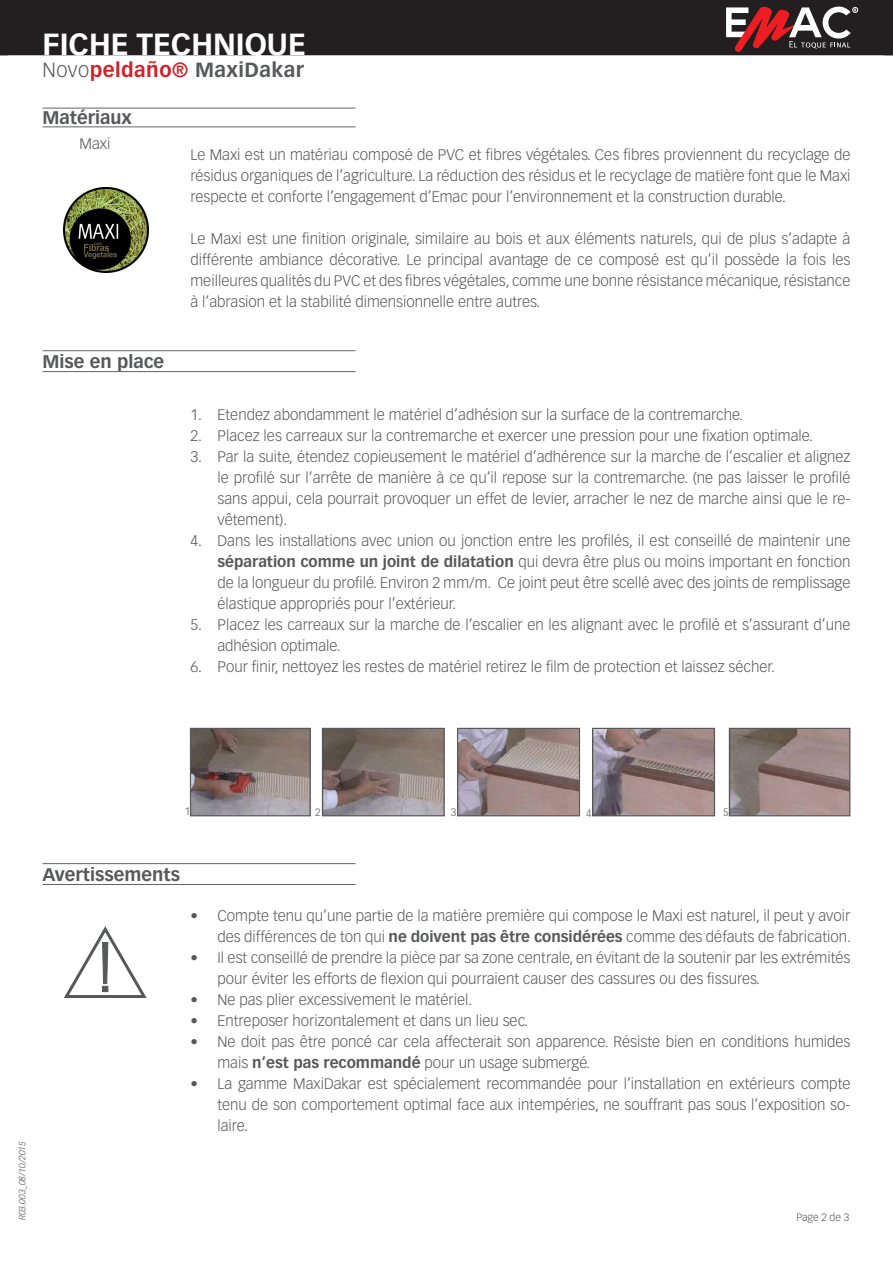
<style>
.page{position:relative;width:893px;height:1263px;background:#fff}
.page>*{position:absolute;margin:0;border:0;box-sizing:border-box;transform-origin:0 0}
.t1{font:700 30px "Vectora LT Std";color:#fff}
.t2{font:700 20.1px "Vectora LT Std";letter-spacing:.02em;color:#57585a}
.t3{font:700 18px "Vectora LT Std";color:#57585a}
.Párrafo_14{font:300 15px/21px "Vectora LT Std";color:#57585a;text-align:justify}
.t4{font:300 10.5px "Vectora LT Std";color:#57585a}
.t5{font:italic 300 9px "Vectora LT Std";color:#57585a}
.s1{font-weight:300}
.s2{color:#d1232a}
.s3{font-weight:700}
</style>
<div class="page">
<div style="left:0;top:0;width:893px;height:55px;background:#231f20"></div>
<svg style="left:726px;top:6px;width:132px;height:46px"></svg>
<hr style="left:43px;top:126px;width:312px;height:1px;background:#636366">
<hr style="left:43px;top:108px;width:312px;height:1px;background:#636366">
<img style="left:64px;top:188px;width:84px;height:84px">
<hr style="left:43px;top:350px;width:312px;height:1px;background:#636366">
<hr style="left:43px;top:371px;width:312px;height:1px;background:#636366">
<img style="left:192px;top:730px;width:117px;height:84px">
<div style="left:190px;top:728px;width:121px;height:88px;border:1px solid #57585a"></div>
<img style="left:324px;top:730px;width:119px;height:84px">
<div style="left:322px;top:728px;width:123px;height:88px;border:1px solid #57585a"></div>
<img style="left:459px;top:730px;width:119px;height:84px">
<div style="left:457px;top:728px;width:123px;height:88px;border:1px solid #57585a"></div>
<img style="left:594px;top:730px;width:119px;height:84px">
<div style="left:592px;top:728px;width:123px;height:88px;border:1px solid #57585a"></div>
<img style="left:731px;top:730px;width:117px;height:84px">
<div style="left:729px;top:728px;width:121px;height:88px;border:1px solid #57585a"></div>
<hr style="left:43px;top:863px;width:312px;height:1px;background:#636366">
<hr style="left:43px;top:884px;width:312px;height:1px;background:#636366">
<svg style="left:64px;top:926px;width:83px;height:72px"></svg>
<h1 class="t1" style="left:43px;top:26px;width:265px">FICHE TECHNIQUE</h1>
<p class="t2" style="left:43px;top:58px;width:263px"><span class="s1">Novo</span><span class="s2">peldaño®</span> MaxiDakar</p>
<p class="t3" style="left:43px;top:107px;width:91px">Matériaux</p>
<p class="Párrafo_14" style="left:80px;top:133px;width:32px">Maxi</p>
<p class="t3" style="left:43px;top:350px;width:123px">Mise en place</p>
<p class="Párrafo_14" style="left:190px;top:145px;width:661px">Le Maxi est un matériau composé de PVC et fibres végétales. Ces fibres proviennent du recyclage de résidus organiques de l’agriculture. La réduction des résidus et le recyclage de matière font que le Maxi respecte et conforte l’engagement d’Emac pour l’environnement et la construction durable.</p>
<p class="Párrafo_14" style="left:190px;top:229px;width:661px">Le Maxi est une finition originale, similaire au bois et aux éléments naturels, qui de plus s’adapte à différente ambiance décorative. Le principal avantage de ce composé est qu’il possède la fois les meilleures qualités du PVC et des fibres végétales, comme une bonne résistance mécanique, résistance à l’abrasion et la stabilité dimensionnelle entre autres.</p>
<p class="Párrafo_14" style="left:190px;top:404px;width:554px">1. Etendez abondamment le matériel d’adhésion sur la surface de la contremarche.</p>
<p class="Párrafo_14" style="left:190px;top:425px;width:624px">2. Placez les carreaux sur la contremarche et exercer une pression pour une fixation optimale.</p>
<p class="Párrafo_14" style="left:217px;top:446px;width:634px;text-indent:-27px">3. Par la suite, étendez copieusement le matériel d’adhérence sur la marche de l’escalier et alignez le profilé sur l’arrête de manière à ce qu’il repose sur la contremarche. (ne pas laisser le profilé sans appui, cela pourrait provoquer un effet de levier, arracher le nez de marche ainsi que le re&shy;vêtement).</p>
<p class="Párrafo_14" style="left:217px;top:530px;width:634px;text-indent:-27px">4. Dans les installations avec union ou jonction entre les profilés, il est conseillé de maintenir une <span class="s3">séparation comme un joint de dilatation</span> qui devra être plus ou moins important en fonction de la longueur du profilé. Environ 2 mm/m. Ce joint peut être scellé avec des joints de remplissage élastique appropriés pour l’extérieur.</p>
<p class="Párrafo_14" style="left:217px;top:614px;width:634px;text-indent:-27px">5. Placez les carreaux sur la marche de l’escalier en les alignant avec le profilé et s’assurant d’une adhésion optimale.</p>
<p class="Párrafo_14" style="left:190px;top:656px;width:586px">6. Pour finir, nettoyez les restes de matériel retirez le film de protection et laissez sécher.</p>
<p class="t4" style="left:185px;top:805px;width:7px">1</p>
<p class="t4" style="left:315px;top:806px;width:7px">2</p>
<p class="t4" style="left:451px;top:806px;width:7px">3</p>
<p class="t4" style="left:586px;top:807px;width:7px">4</p>
<p class="t4" style="left:723px;top:806px;width:7px">5</p>
<p class="t5" style="left:17px;top:1220px;width:81px;rotate:-90deg">R03.003_08/10/2015</p>
<p class="t3" style="left:43px;top:863px;width:139px">Avertissements</p>
<p class="Párrafo_14" style="left:190px;top:905px;width:662px;text-align:right">• Compte tenu qu’une partie de la matière première qui compose le Maxi est naturel, il peut y avoir des différences de ton qui <span class="s3">ne doivent pas être considérées</span> comme des défauts de fabrication.</p>
<p class="Párrafo_14" style="left:217px;top:947px;width:634px;text-indent:-27px">• Il est conseillé de prendre la pièce par sa zone centrale, en évitant de la soutenir par les extrémités pour éviter les efforts de flexion qui pourraient causer des cassures ou des fissures.</p>
<p class="Párrafo_14" style="left:190px;top:989px;width:283px">• Ne pas plier excessivement le matériel.</p>
<p class="Párrafo_14" style="left:190px;top:1010px;width:339px">• Entreposer horizontalement et dans un lieu sec.</p>
<p class="Párrafo_14" style="left:217px;top:1031px;width:634px;text-indent:-27px">• Ne doit pas être poncé car cela affecterait son apparence. Résiste bien en conditions humides mais <span class="s3">n’est pas recommandé</span> pour un usage submergé.</p>
<p class="Párrafo_14" style="left:217px;top:1073px;width:634px;text-indent:-27px">• La gamme MaxiDakar est spécialement recommandée pour l’installation en extérieurs compte tenu de son comportement optimal face aux intempéries, ne souffrant pas sous l’exposition so&shy;laire.</p>
<p class="t4" style="left:796px;top:1211px;width:54px">Page 2 de 3</p>
</div>
